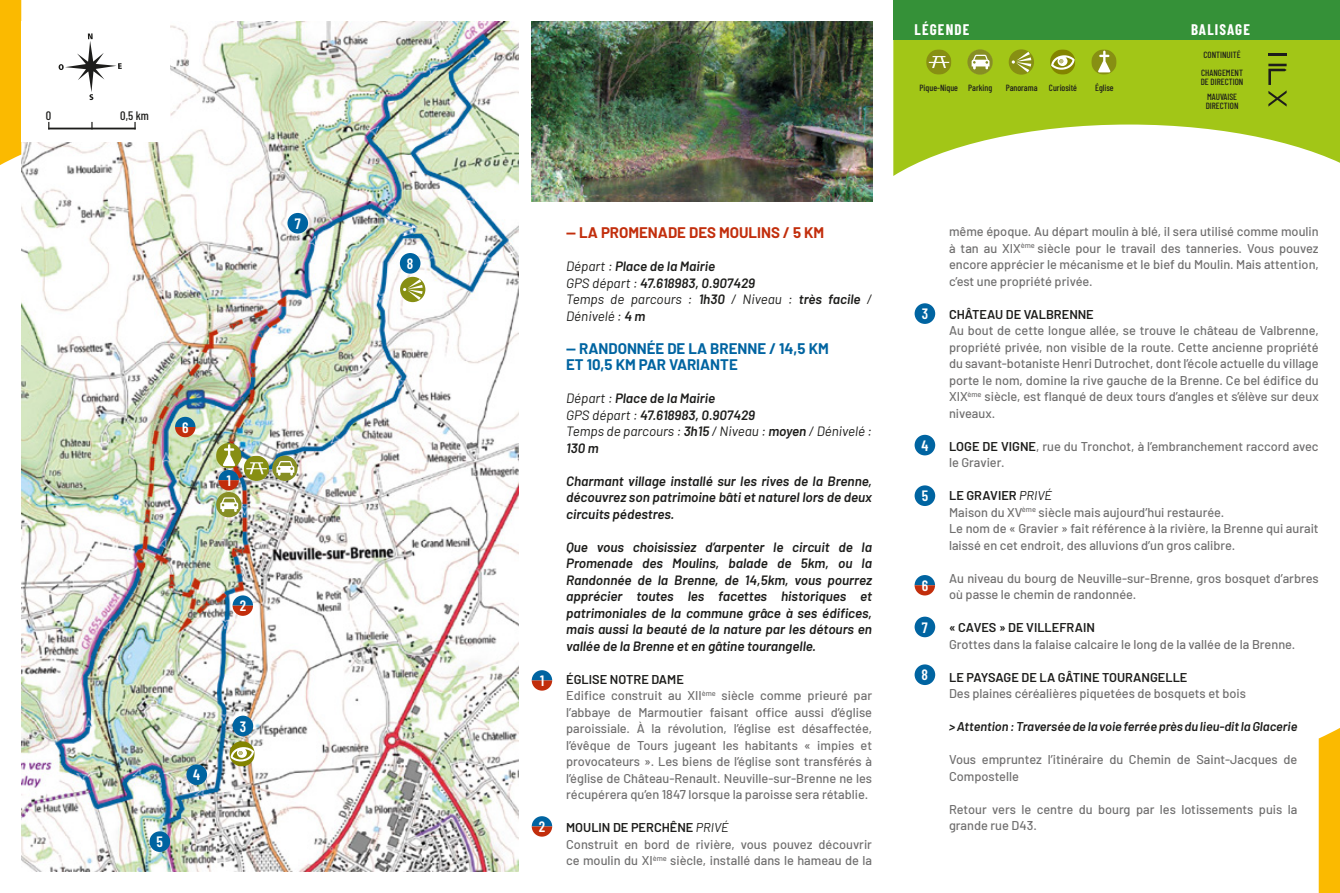
<style>
.page{position:relative;width:1340px;height:893px;background:#fff}
.page>*{position:absolute;margin:0;border:0;box-sizing:border-box;transform-origin:0 0}
.t1{font:700 15px/16.5px "Barlow";color:#0064a1}
.t2{font:700 15px "Barlow";color:#c22e0c}
.t3{font:600 15px "Barlow Condensed";color:#fff}
.t4{font:700 15px "Barlow Condensed";letter-spacing:.075em;color:#fff}
.t5{font:italic 600 13.5px/16.5px "Barlow";color:#1d1d1b;text-align:justify}
.t6{font:italic 13.5px/16.5px "Barlow";color:#1d1d1b}
.t7{font:500 12.75px/16.5px "Barlow";color:#706f6f}
.t8{font:600 12.75px "Barlow";color:#1d1d1b}
.t9{font:italic 600 12.75px "Barlow";color:#1d1d1b}
.t10{font:500 12.3px "Barlow Condensed";color:#1d1d1b}
.t11{font:500 9px/17.2px "Barlow Condensed";color:#1d1d1b}
.s1{font-weight:600}
.s2{font-weight:600;color:#1d1d1b}
.s3{font-weight:400;font-style:italic;color:#1d1d1b}
</style>
<div class="page">
<img style="left:21px;top:21px;width:498px;height:851px">
<div style="left:0;top:0;width:21px;height:165px;background:#fbba00"></div>
<svg style="left:1318px;top:728px;width:21px;height:165px;background:#fbbe11"></svg>
<svg style="left:175px;top:417px;width:20px;height:20px"></svg>
<svg style="left:914px;top:575px;width:21px;height:20px"></svg>
<svg style="left:232px;top:595px;width:21px;height:21px"></svg>
<svg style="left:531px;top:670px;width:21px;height:21px"></svg>
<svg style="left:531px;top:816px;width:21px;height:21px"></svg>
<div style="left:400px;top:253px;width:20px;height:21px;background:#0064a1;border-radius:50%"></div>
<div style="left:914px;top:664px;width:21px;height:21px;background:#0064a1;border-radius:50%"></div>
<div style="left:287px;top:213px;width:21px;height:21px;background:#0064a1;border-radius:50%"></div>
<div style="left:149px;top:831px;width:21px;height:21px;background:#0064a1;border-radius:50%"></div>
<div style="left:186px;top:764px;width:21px;height:21px;background:#0064a1;border-radius:50%"></div>
<div style="left:232px;top:716px;width:21px;height:20px;background:#0064a1;border-radius:50%"></div>
<div style="left:914px;top:303px;width:21px;height:21px;background:#0064a1;border-radius:50%"></div>
<div style="left:914px;top:435px;width:21px;height:20px;background:#0064a1;border-radius:50%"></div>
<div style="left:914px;top:485px;width:21px;height:21px;background:#0064a1;border-radius:50%"></div>
<div style="left:914px;top:617px;width:21px;height:20px;background:#0064a1;border-radius:50%"></div>
<div style="left:21px;top:21px;width:149px;height:121px;background:#fff"></div>
<svg style="left:59px;top:33px;width:63px;height:67px"></svg>
<svg style="left:91px;top:122px;width:2px;height:6px"></svg>
<svg style="left:134px;top:122px;width:2px;height:6px"></svg>
<hr style="left:48px;top:128px;width:88px;height:1px;background:#1d1d1b">
<svg style="left:893px;top:39px;width:446px;height:137px;fill:#a2c617"></svg>
<hr style="left:1268px;top:53px;width:18px;height:3px;background:#1d1d1b">
<svg style="left:1268px;top:64px;width:18px;height:43px"></svg>
<div style="left:893px;top:0;width:446px;height:39px;background:#359138"></div>
<svg style="left:1008px;top:49px;width:26px;height:26px"></svg>
<svg style="left:1011px;top:52px;width:20px;height:20px"></svg>
<div style="left:400px;top:277px;width:25px;height:25px;background:#878f13;border-radius:50%"></div>
<svg style="left:403px;top:279px;width:19px;height:21px"></svg>
<svg style="left:926px;top:49px;width:25px;height:26px"></svg>
<svg style="left:1050px;top:49px;width:25px;height:26px"></svg>
<svg style="left:229px;top:741px;width:26px;height:25px"></svg>
<svg style="left:1091px;top:49px;width:25px;height:26px"></svg>
<img style="left:531px;top:21px;width:341px;height:181px">
<svg style="left:967px;top:49px;width:25px;height:26px"></svg>
<img style="left:216px;top:443px;width:81px;height:74px">
<p class="t10" style="left:46px;top:107px;width:7px">0</p>
<p class="t10" style="left:120px;top:107px;width:30px">0,5 km</p>
<p class="t3" style="left:295px;top:213px;width:7px">7</p>
<p class="t3" style="left:182px;top:417px;width:8px">6</p>
<p class="t3" style="left:227px;top:470px;width:6px">1</p>
<p class="t3" style="left:240px;top:595px;width:8px">2</p>
<p class="t3" style="left:157px;top:831px;width:8px">5</p>
<p class="t3" style="left:193px;top:764px;width:8px">4</p>
<p class="t3" style="left:240px;top:716px;width:8px">3</p>
<p class="t3" style="left:407px;top:253px;width:8px">8</p>
<p class="t4" style="left:914px;top:19px;width:56px">LÉGENDE</p>
<p class="t4" style="left:1191px;top:19px;width:60px">BALISAGE</p>
<p class="t11" style="left:919px;top:78px;width:74px">Pique-Nique Parking</p>
<p class="t11" style="left:1005px;top:78px;width:33px">Panorama</p>
<p class="t11" style="left:1048px;top:78px;width:30px">Curiosité</p>
<p class="t11" style="left:1095px;top:78px;width:20px">Église</p>
<p class="t11" style="left:1201px;top:46px;width:43px">CONTINUITÉ<br>CHANGEMENT</p>
<p class="t11" style="left:1200px;top:73px;width:44px;line-height:15px;text-align:center">DE DIRECTION<br>MAUVAISE</p>
<p class="t11" style="left:1205px;top:96px;width:34px">DIRECTION</p>
<p class="t3" style="left:540px;top:670px;width:6px">1</p>
<p class="t3" style="left:539px;top:816px;width:8px">2</p>
<p class="t2" style="left:566px;top:222px;width:259px">— LA PROMENADE DES MOULINS / 5 KM</p>
<p class="t6" style="left:566px;top:257px;width:307px">Départ : <span class="s1">Place de la Mairie<br></span>GPS départ : <span class="s1">47.618983, 0.907429<br></span>Temps de parcours : <span class="s1">1h30</span> / Niveau : <span class="s1">très facile</span> /<br>Dénivelé : <span class="s1">4 m</span></p>
<p class="t1" style="left:566px;top:339px;width:264px">— RANDONNÉE DE LA BRENNE / 14,5 KM<br>ET 10,5 KM PAR VARIANTE</p>
<p class="t6" style="left:566px;top:389px;width:307px">Départ : <span class="s1">Place de la Mairie<br></span>GPS départ : <span class="s1">47.618983, 0.907429<br></span>Temps de parcours : <span class="s1">3h15</span> / Niveau : <span class="s1">moyen</span> / Dénivelé :<br><span class="s1">130 m</span></p>
<p class="t5" style="left:566px;top:472px;width:307px">Charmant village installé sur les rives de la Brenne, découvrez son patrimoine bâti et naturel lors de deux circuits pédestres.</p>
<p class="t5" style="left:566px;top:538px;width:307px">Que vous choisissiez d’arpenter le circuit de la Promenade des Moulins, balade de 5km, ou la Randonnée de la Brenne, de 14,5km, vous pourrez apprécier toutes les facettes historiques et patrimoniales de la commune grâce à ses édifices, mais aussi la beauté de la nature par les détours en vallée de la Brenne et en gâtine tourangelle.</p>
<p class="t7" style="left:566px;top:670px;width:307px"><span class="s2">ÉGLISE NOTRE DAME<br></span>Edifice construit au XII<sup>ème</sup> siècle comme prieuré par l’abbaye de Marmoutier faisant office aussi d’église paroissiale. À la révolution, l’église est désaffectée, l’évêque de Tours jugeant les habitants « impies et provocateurs ». Les biens de l’église sont transférés à l’église de Château-Renault. Neuville-sur-Brenne ne les récupérera qu’en 1847 lorsque la paroisse sera rétablie.</p>
<p class="t7" style="left:566px;top:818px;width:307px"><span class="s2">MOULIN DE PERCHÊNE</span> <span class="s3">PRIVÉ<br></span>Construit en bord de rivière, vous pouvez découvrir ce moulin du XI<sup>ème</sup> siècle, installé dans le hameau de la</p>
<p class="t3" style="left:921px;top:303px;width:8px">3</p>
<p class="t3" style="left:921px;top:435px;width:8px">4</p>
<p class="t3" style="left:921px;top:485px;width:8px">5</p>
<p class="t3" style="left:921px;top:575px;width:8px">6</p>
<p class="t3" style="left:922px;top:617px;width:7px">7</p>
<p class="t3" style="left:921px;top:664px;width:8px">8</p>
<p class="t7" style="left:949px;top:222px;width:371px;text-align:justify">même époque. Au départ moulin à blé, il sera utilisé comme moulin à tan au XIX<sup>ème</sup> siècle pour le travail des tanneries. Vous pouvez encore apprécier le mécanisme et le bief du Moulin. Mais attention, c’est une propriété privée.</p>
<p class="t8" style="left:949px;top:305px;width:146px">CHÂTEAU DE VALBRENNE</p>
<p class="t7" style="left:949px;top:321px;width:371px;text-align:justify">Au bout de cette longue allée, se trouve le château de Valbrenne, propriété privée, non visible de la route. Cette ancienne propriété du savant-botaniste Henri Dutrochet, dont l’école actuelle du village porte le nom, domine la rive gauche de la Brenne. Ce bel édifice du XIX<sup>ème</sup> siècle, est flanqué de deux tours d’angles et s’élève sur deux niveaux.</p>
<p class="t7" style="left:949px;top:437px;width:371px"><span class="s2">LOGE DE VIGNE</span>, rue du Tronchot, à l’embranchement raccord avec le Gravier.</p>
<p class="t7" style="left:949px;top:486px;width:371px"><span class="s2">LE GRAVIER</span> <span class="s3">PRIVÉ<br></span>Maison du XV<sup>ème</sup> siècle mais aujourd’hui restaurée.<br>Le nom de « Gravier » fait référence à la rivière, la Brenne qui aurait laissé en cet endroit, des alluvions d’un gros calibre.</p>
<p class="t7" style="left:949px;top:569px;width:371px">Au niveau du bourg de Neuville-sur-Brenne, gros bosquet d’arbres où passe le chemin de randonnée.</p>
<p class="t8" style="left:949px;top:618px;width:147px">« CAVES » DE VILLEFRAIN</p>
<p class="t7" style="left:949px;top:635px;width:348px">Grottes dans la falaise calcaire le long de la vallée de la Brenne.</p>
<p class="t8" style="left:949px;top:668px;width:240px">LE PAYSAGE DE LA GÂTINE TOURANGELLE</p>
<p class="t7" style="left:949px;top:684px;width:298px">Des plaines céréalières piquetées de bosquets et bois</p>
<p class="t9" style="left:949px;top:717px;width:350px">&gt; Attention : Traversée de la voie ferrée près du lieu-dit la Glacerie</p>
<p class="t7" style="left:949px;top:750px;width:350px">Vous empruntez l’itinéraire du Chemin de Saint-Jacques de<br>Compostelle</p>
<p class="t7" style="left:949px;top:800px;width:350px">Retour vers le centre du bourg par les lotissements puis la grande rue D43.</p>
</div>
